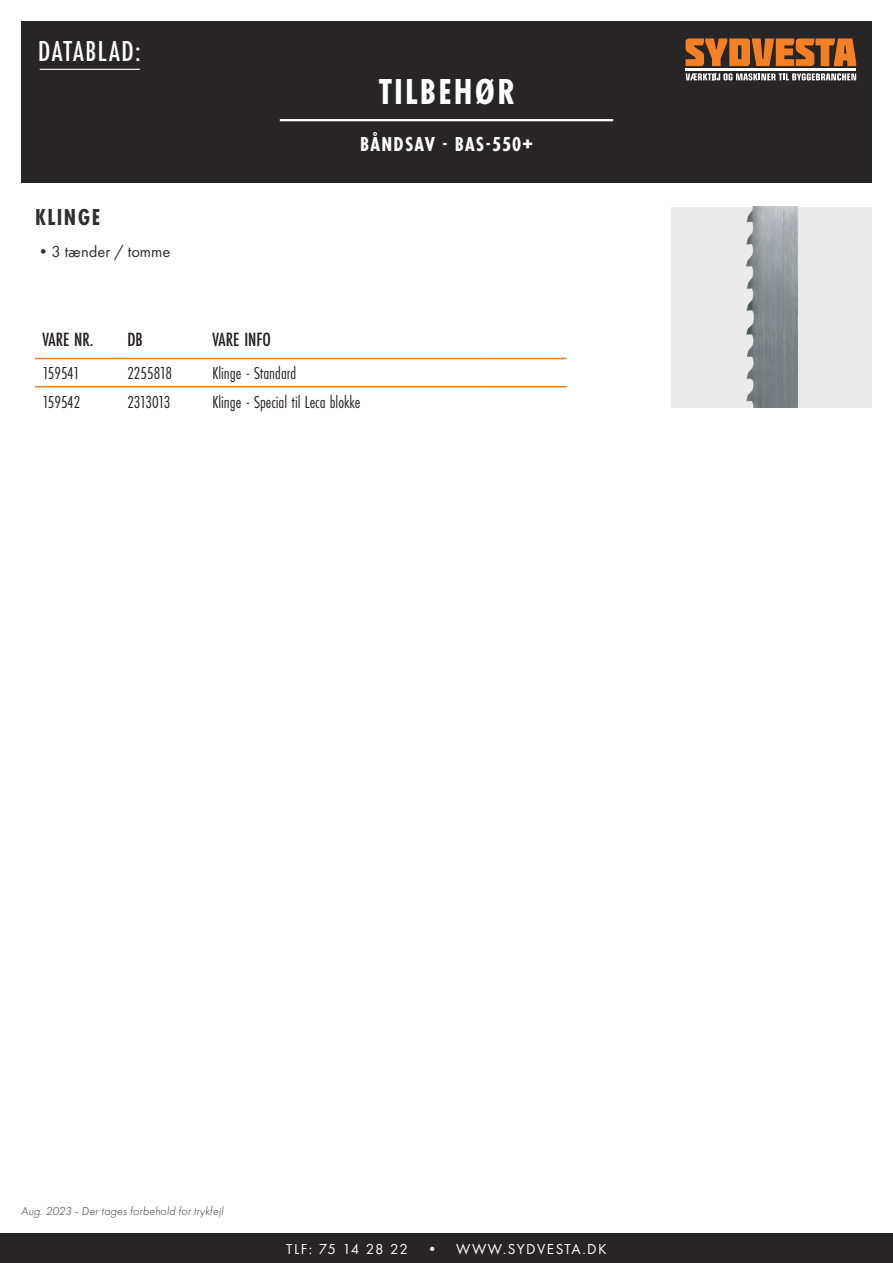
<style>
.page{position:relative;width:893px;height:1263px;background:#fff}
.page>*{position:absolute;margin:0;border:0;box-sizing:border-box;transform-origin:0 0}
.t1{font:700 37.5px "Futura PT Cond";letter-spacing:.06em;color:#fff}
.t2{font:500 30px "Futura PT Cond";letter-spacing:.05em;color:#fff}
.t3{font:700 24px "Futura PT Cond";letter-spacing:.06em;color:#312f30}
.t4{font:700 21px "Futura PT Cond";letter-spacing:.06em;color:#fff}
.t5{font:500 19.95px "Futura PT Cond";color:#231f20}
.t6{font:18px "Futura PT Cond";color:#231f20}
.t7{font:18px "Futura PT Cond";letter-spacing:-.03em;color:#231f20}
.t8{font:16.5px "Futura PT";color:#312f30}
.t9{font:15px "Futura PT";letter-spacing:.1em;color:#fff}
.t10{font:italic 300 12px "Futura PT";letter-spacing:.015em;color:#312f30}
</style>
<div class="page">
<div style="left:21px;top:21px;width:851px;height:162px;background:#282526"></div>
<hr style="left:280px;top:119px;width:333px;height:2px;background:#fff">
<svg style="left:686px;top:38px;width:170px;height:28px"></svg>
<svg style="left:686px;top:73px;width:170px;height:8px"></svg>
<hr style="left:686px;top:69px;width:170px;height:2px;background:#fff">
<hr style="left:40px;top:69px;width:100px;height:1px;background:#fff">
<img style="left:671px;top:207px;width:200px;height:200px">
<hr style="left:35px;top:358px;width:85px;height:1px;background:#ec7d23">
<hr style="left:120px;top:358px;width:85px;height:1px;background:#ec7d23">
<hr style="left:205px;top:358px;width:277px;height:1px;background:#ec7d23">
<hr style="left:482px;top:358px;width:85px;height:1px;background:#ec7d23">
<hr style="left:35px;top:386px;width:85px;height:1px;background:#ec7d23">
<hr style="left:120px;top:386px;width:85px;height:1px;background:#ec7d23">
<hr style="left:205px;top:386px;width:277px;height:1px;background:#ec7d23">
<hr style="left:482px;top:386px;width:85px;height:1px;background:#ec7d23">
<div style="left:0;top:1233px;width:893px;height:30px;background:#282526"></div>
<p class="t2" style="left:38px;top:34px;width:104px">DATABLAD:</p>
<p class="t3" style="left:35px;top:203px;width:67px">KLINGE</p>
<p class="t8" style="left:35px;top:242px;width:137px">•3 tænder / tomme</p>
<p class="t1" style="left:379px;top:70px;width:138px">TILBEHØR</p>
<p class="t4" style="left:360px;top:131px;width:174px">BÅNDSAV - BAS-550+</p>
<p class="t5" style="left:42px;top:328px;width:53px">VARE NR.</p>
<p class="t5" style="left:127px;top:328px;width:17px">DB</p>
<p class="t5" style="left:212px;top:328px;width:60px">VARE INFO</p>
<p class="t6" style="left:42px;top:363px;width:39px">159541</p>
<p class="t6" style="left:127px;top:363px;width:46px">2255818</p>
<p class="t6" style="left:212px;top:363px;width:85px">Klinge - Standard</p>
<p class="t6" style="left:42px;top:391px;width:40px">159542</p>
<p class="t7" style="left:127px;top:391px;width:45px">2313013</p>
<p class="t6" style="left:212px;top:391px;width:150px">Klinge - Special til Leca blokke</p>
<p class="t10" style="left:21px;top:1204px;width:204px">Aug. 2023 - Der tages forbehold for trykfejl</p>
<p class="t9" style="left:286px;top:1240px;width:322px">TLF: 75 14 28 22 • WWW.SYDVESTA.DK</p>
</div>
